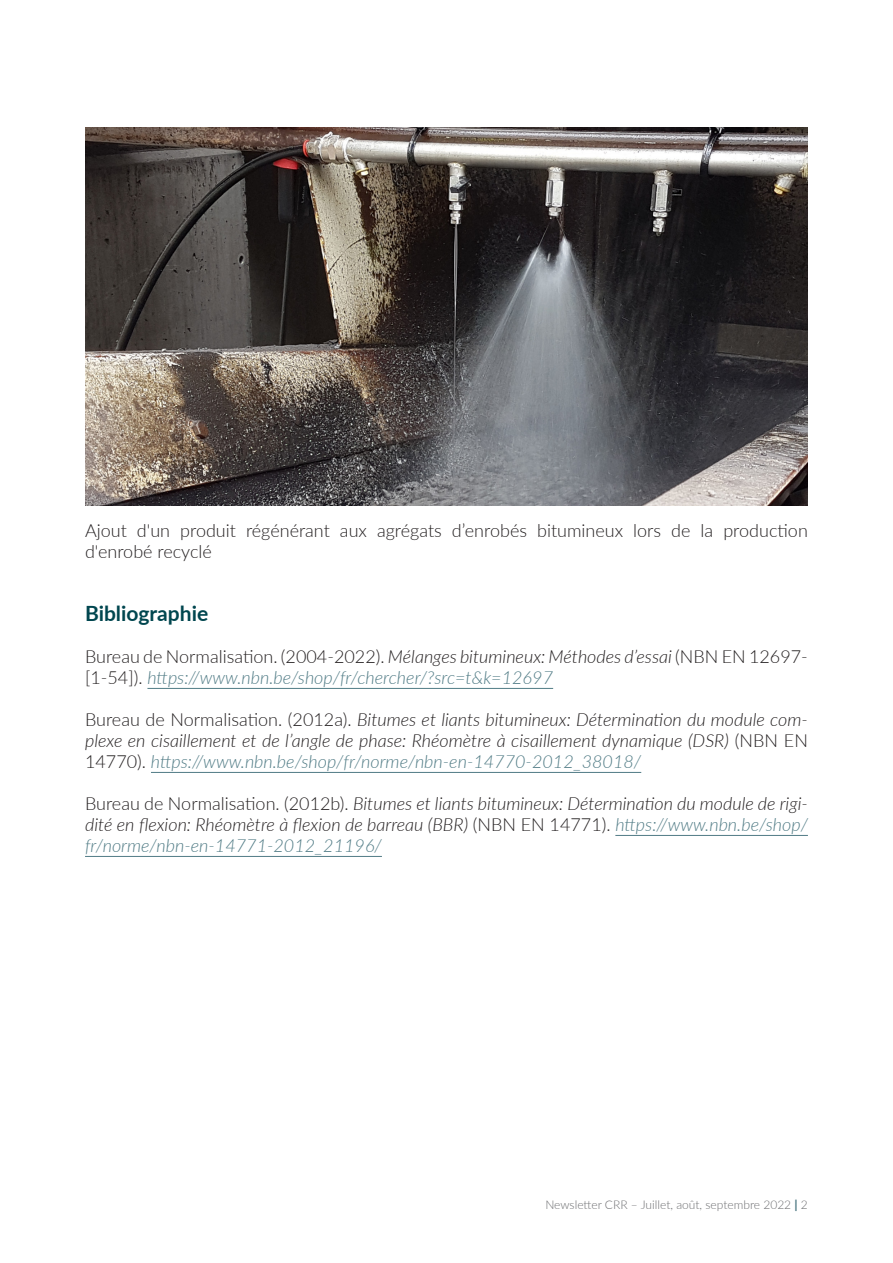
<style>
.page{position:relative;width:893px;height:1263px;background:#fff}
.page>*{position:absolute;margin:0;border:0;box-sizing:border-box;transform-origin:0 0}
.texte{font:700 21px "Lato";color:#00464f}
.texte-2{font:italic 300 18px/21px "Lato";color:#231f20;text-align:justify}
.texte-3{font:300 18px/21px "Lato";color:#231f20}
.t1{font:300 12px "Lato";color:#6c6d70}
.s1{font-style:italic}
.s2{font-style:italic;color:#507b85}
.s3{font-style:normal}
.s4{color:#507b85}
.s5{font-weight:800;color:#507b85}
</style>
<div class="page">
<hr style="left:147px;top:688px;width:406px;height:1px;background:#507b85">
<hr style="left:151px;top:772px;width:490px;height:1px;background:#507b85">
<hr style="left:615px;top:835px;width:193px;height:1px;background:#507b85">
<hr style="left:85px;top:856px;width:297px;height:1px;background:#507b85">
<img style="left:85px;top:128px;width:723px;height:377px">
<p class="texte-3" style="left:85px;top:519px;width:724px">Ajout d'un produit régénérant aux agrégats d’enrobés bitumineux lors de la production d'enrobé recyclé</p>
<p class="texte" style="left:85px;top:598px;width:125px">Bibliographie</p>
<p class="texte-3" style="left:85px;top:645px;width:724px">Bureau de Normalisation. (2004-2022). <span class="s1">Mélanges bitumineux: Méthodes d’essai</span> (NBN EN 12697- [1-54]). <span class="s2">https://www.nbn.be/shop/fr/chercher/?src=t&amp;k=12697</span></p>
<p class="texte-2" style="left:85px;top:708px;width:724px"><span class="s3">Bureau de Normalisation. (2012a).</span> Bitumes et liants bitumineux: Détermination du module com&shy;plexe en cisaillement et de l’angle de phase: Rhéomètre à cisaillement dynamique (DSR) <span class="s3">(NBN EN 14770).</span> <span class="s4">https://www.nbn.be/shop/fr/norme/nbn-en-14770-2012_38018/</span></p>
<p class="texte-2" style="left:85px;top:792px;width:724px"><span class="s3">Bureau de Normalisation. (2012b).</span> Bitumes et liants bitumineux: Détermination du module de rigi&shy;dité en flexion: Rhéomètre à flexion de barreau (BBR) <span class="s3">(NBN EN 14771).</span> <span class="s4">https://www.nbn.be/shop/ fr/norme/nbn-en-14771-2012_21196/</span></p>
<p class="t1" style="left:545px;top:1196px;width:264px">Newsletter CRR – Juillet, août, septembre 2022 <span class="s5">|</span> 2</p>
</div>
